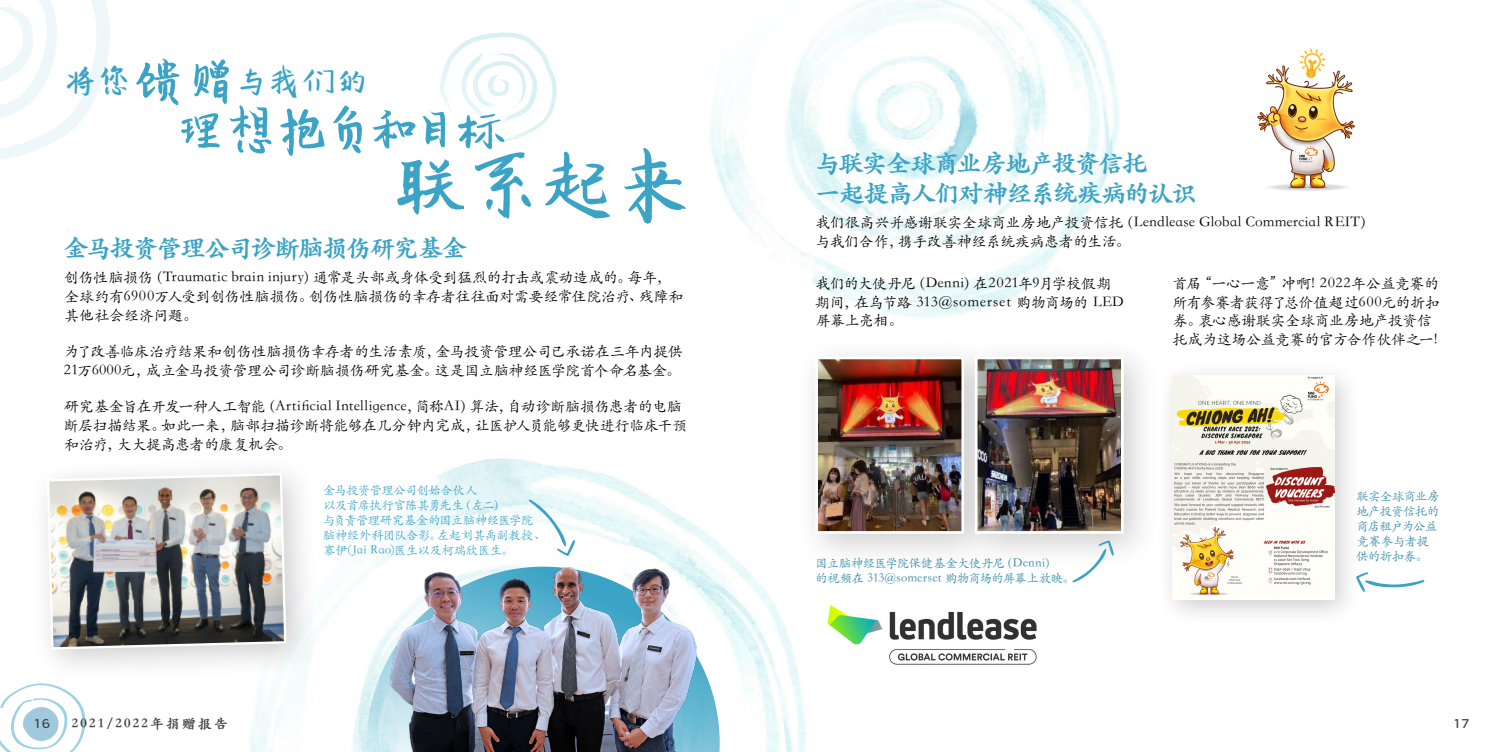
<style>
.page{position:relative;width:1503px;height:752px;background:#fff}
.page>*{position:absolute;margin:0;border:0;box-sizing:border-box;transform-origin:0 0}
.t1{font:68.75px "Senty Golden Bell";color:#3ba3c6}
.t2{font:50px "Senty Golden Bell";letter-spacing:-.13em;color:#3ba3c6}
.t3{font:31.25px "Senty Golden Bell";color:#3ba3c6}
.t4{font:900 25px/30px "ST Kaiti SC";letter-spacing:-.055em;color:#3ba3c6}
.t5{font:15px/18.8px "ST Kaiti SC";letter-spacing:-.02em;color:#000}
.t6{font:15px/18.8px "ST Kaiti SC";color:#000}
.t7{font:900 13.75px "ST Kaiti SC";letter-spacing:.16em;color:#414042}
.t8{font:13.75px "SE Optimist";color:#414042}
.t9{font:12.5px/15px "ST Kaiti SC";letter-spacing:-.055em;color:#3ba3c6}
.t10{font:12.5px/15px "ST Kaiti SC";letter-spacing:-.05em;color:#3188a6}
.s1{font-size:50px}
</style>
<div class="page">
<svg style="left:0;top:0;width:110px;height:160px"></svg>
<img style="left:710px;top:0;width:409px;height:317px">
<svg style="left:440px;top:32px;width:116px;height:109px"></svg>
<img style="left:250px;top:458px;width:556px;height:293px">
<svg style="left:367px;top:566px;width:352px;height:185px"></svg>
<img style="left:389px;top:546px;width:308px;height:205px">
<svg style="left:0;top:683px;width:85px;height:68px"></svg>
<div style="left:24px;top:706px;width:34px;height:34px;background:#a1c9de;border-radius:50%"></div>
<svg style="left:528px;top:498px;width:47px;height:57px"></svg>
<img style="left:1257px;top:48px;width:98px;height:143px">
<div style="left:793px;top:334px;width:209px;height:237px;background:#000;opacity:.2"></div>
<img style="left:819px;top:360px;width:134px;height:169px">
<div style="left:815px;top:356px;width:149px;height:177px;border:3px solid #fff"></div>
<div style="left:953px;top:334px;width:208px;height:237px;background:#000;opacity:.2"></div>
<img style="left:978px;top:360px;width:141px;height:169px">
<div style="left:974px;top:356px;width:149px;height:177px;border:3px solid #fff"></div>
<svg style="left:1362px;top:572px;width:62px;height:20px"></svg>
<svg style="left:1072px;top:540px;width:41px;height:42px"></svg>
<div style="left:27px;top:453px;width:294px;height:230px;background:#000;opacity:.2"></div>
<img style="left:46px;top:471px;width:242px;height:179px">
<div style="left:1155px;top:359px;width:207px;height:268px;background:#000;opacity:.2"></div>
<img style="left:1172px;top:375px;width:161px;height:224px">
<img style="left:827px;top:604px;width:210px;height:61px">
<h3 class="t3" style="left:64px;top:63px;width:307px">将您<span class="s1">馈赠</span>与我们的</h3>
<h2 class="t2" style="left:174px;top:100px;width:335px">理想抱负和目标</h2>
<h1 class="t1" style="left:392px;top:145px;width:297px">联系起来</h1>
<h3 class="t4" style="left:64px;top:232px;width:405px">金马投资管理公司诊断脑损伤研究基金</h3>
<p class="t5" style="left:64px;top:267px;width:620px">创伤性脑损伤（Traumatic brain injury）通常是头部或身体受到猛烈的打击或震动造成的。每年，全球约有6900万人受到创伤性脑损伤。创伤性脑损伤的幸存者往往面对需要经常住院治疗、残障和其他社会经济问题。</p>
<p class="t5" style="left:64px;top:341px;width:620px">为了改善临床治疗结果和创伤性脑损伤幸存者的生活素质，金马投资管理公司已承诺在三年内提供<br>21万6000元，成立金马投资管理公司诊断脑损伤研究基金。这是国立脑神经医学院首个命名基金。</p>
<p class="t5" style="left:64px;top:396px;width:625px">研究基金旨在开发一种人工智能（Artificial Intelligence，简称AI）算法，自动诊断脑损伤患者的电脑断层扫描结果。如此一来，脑部扫描诊断将能够在几分钟内完成，让医护人员能够更快进行临床干预和治疗，大大提高患者的康复机会。</p>
<h3 class="t4" style="left:815px;top:147px;width:383px">与联实全球商业房地产投资信托<br>一起提高人们对神经系统疾病的认识</h3>
<p class="t5" style="left:815px;top:212px;width:560px">我们很高兴并感谢联实全球商业房地产投资信托（Lendlease Global Commercial REIT）与我们合作，携手改善神经系统疾病患者的生活。</p>
<p class="t6" style="left:815px;top:273px;width:310px">我们的大使丹尼（Denni）在2021年9月学校假期期间，在乌节路 313@somerset 购物商场的 LED屏幕上亮相。</p>
<p class="t5" style="left:1172px;top:273px;width:269px">首届 “一心一意” 冲啊! 2022年公益竞赛的所有参赛者获得了总价值超过600元的折扣券。衷心感谢联实全球商业房地产投资信托成为这场公益竞赛的官方合作伙伴之一!</p>
<p class="t9" style="left:323px;top:482px;width:225px">金马投资管理公司创始合伙人<br>以及首席执行官陈其勇先生（左二）<br>与负责管理研究基金的国立脑神经医学院脑神经外科团队合影。左起刘其禹副教授、寨伊(Jai Rao)医生以及柯瑞欣医生。</p>
<p class="t10" style="left:1356px;top:488px;width:85px">联实全球商业房地产投资信托的商店租户为公益竞赛参与者提供的折扣券。</p>
<p class="t10" style="left:815px;top:555px;width:261px">国立脑神经医学院保健基金大使丹尼（Denni）<br>的视频在 313@somerset 购物商场的屏幕上放映。</p>
<p class="t8" style="left:33px;top:715px;width:19px">16</p>
<p class="t7" style="left:72px;top:714px;width:157px">2021/2022年捐赠报告</p>
<p class="t8" style="left:1452px;top:715px;width:19px">17</p>
</div>
